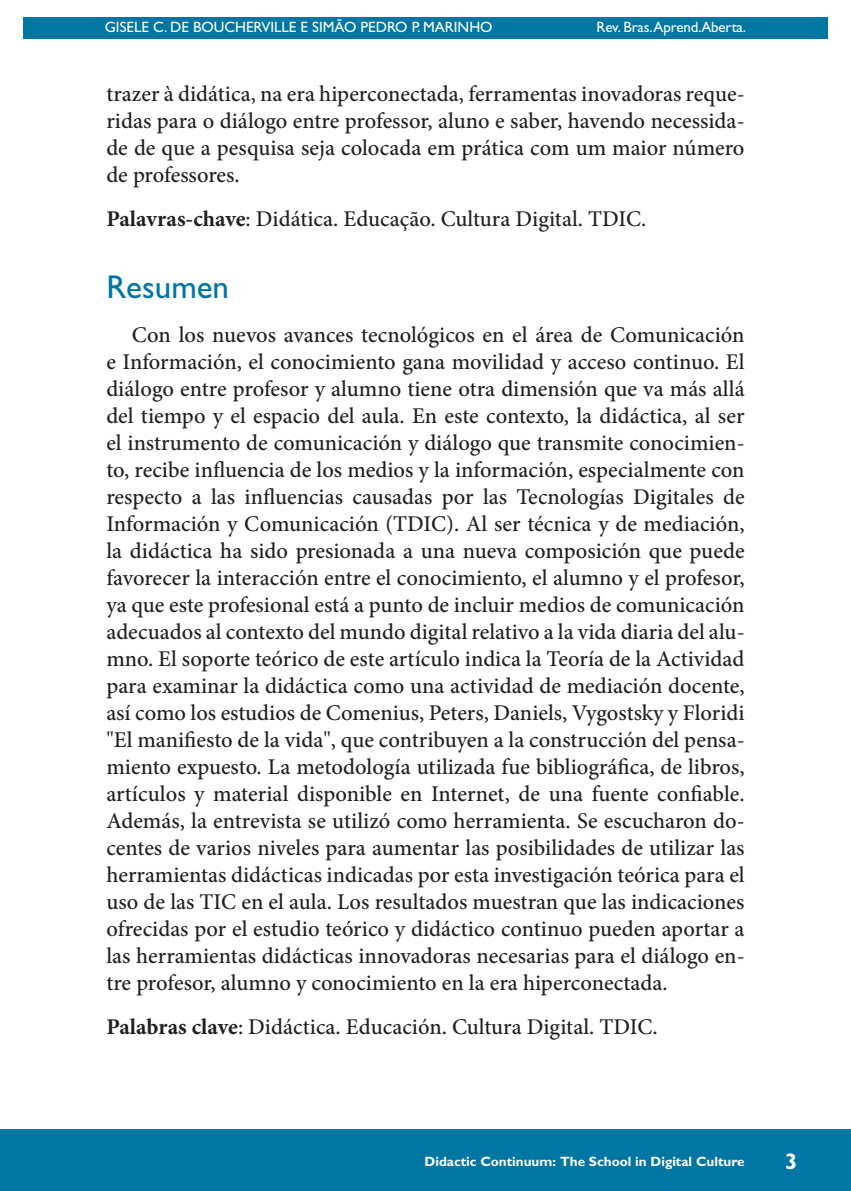
<style>
.page{position:relative;width:851px;height:1191px;background:#fff}
.page>*{position:absolute;margin:0;border:0;box-sizing:border-box;transform-origin:0 0}
.Titulo{font:33px "Gill Sans Std";color:#0076a3}
.Texto_corrido{font:500 22.5px/27px "Minion Pro";color:#231f20;text-align:justify}
.palavras-chave{font:500 22.5px "Minion Pro";color:#231f20}
.t1{font:700 22.5px "Gill Sans Std";color:#fff}
.t2{font:15px "Gill Sans Std";color:#fff}
.t3{font:700 13.5px "Gill Sans Std";color:#fff}
.s1{font-weight:700}
</style>
<div class="page">
<hr style="left:104px;top:0;width:1px;height:467px;background:#0076a3">
<div style="left:23px;top:17px;width:804px;height:21px;background:#0076a3"></div>
<div style="left:0;top:1129px;width:850px;height:62px;background:#0076a3"></div>
<p class="t2" style="left:105px;top:18px;width:389px">GISELE C. DE BOUCHERVILLE E SIMÃO PEDRO P. MARINHO</p>
<p class="t2" style="left:596px;top:18px;width:151px">Rev. Bras.Aprend.Aberta.</p>
<p class="Texto_corrido" style="left:106px;top:81px;width:639px">trazer à didática, na era hiperconectada, ferramentas inovadoras reque&shy;ridas para o diálogo entre professor, aluno e saber, havendo necessida&shy;de de que a pesquisa seja colocada em prática com um maior número de professores.</p>
<p class="palavras-chave" style="left:106px;top:204px;width:541px"><span class="s1">Palavras-chave</span>: Didática. Educação. Cultura Digital. TDIC.</p>
<p class="Titulo" style="left:106px;top:268px;width:124px">Resumen</p>
<p class="Texto_corrido" style="left:106px;top:321px;width:639px;text-indent:26px">Con los nuevos avances tecnológicos en el área de Comunicación e Información, el conocimiento gana movilidad y acceso continuo. El diálogo entre profesor y alumno tiene otra dimensión que va más allá del tiempo y el espacio del aula. En este contexto, la didáctica, al ser el instrumento de comunicación y diálogo que transmite conocimien&shy;to, recibe influencia de los medios y la información, especialmente con respecto a las influencias causadas por las Tecnologías Digitales de Información y Comunicación (TDIC). Al ser técnica y de mediación, la didáctica ha sido presionada a una nueva composición que puede favorecer la interacción entre el conocimiento, el alumno y el profesor, ya que este profesional está a punto de incluir medios de comunicación adecuados al contexto del mundo digital relativo a la vida diaria del alu&shy;mno. El soporte teórico de este artículo indica la Teoría de la Actividad para examinar la didáctica como una actividad de mediación docente, así como los estudios de Comenius, Peters, Daniels, Vygostsky y Floridi "El manifiesto de la vida", que contribuyen a la construcción del pensa&shy;miento expuesto. La metodología utilizada fue bibliográfica, de libros, artículos y material disponible en Internet, de una fuente confiable.<br>Además, la entrevista se utilizó como herramienta. Se escucharon do&shy;centes de varios niveles para aumentar las posibilidades de utilizar las herramientas didácticas indicadas por esta investigación teórica para el uso de las TIC en el aula. Los resultados muestran que las indicaciones ofrecidas por el estudio teórico y didáctico continuo pueden aportar a las herramientas didácticas innovadoras necesarias para el diálogo en&shy;tre profesor, alumno y conocimiento en la era hiperconectada.</p>
<p class="palavras-chave" style="left:106px;top:1012px;width:552px"><span class="s1">Palabras clave</span>: Didáctica. Educación. Cultura Digital. TDIC.</p>
<p class="t3" style="left:424px;top:1153px;width:321px">Didactic Continuum: The School in Digital Culture</p>
<p class="t1" style="left:785px;top:1148px;width:14px">3</p>
</div>
